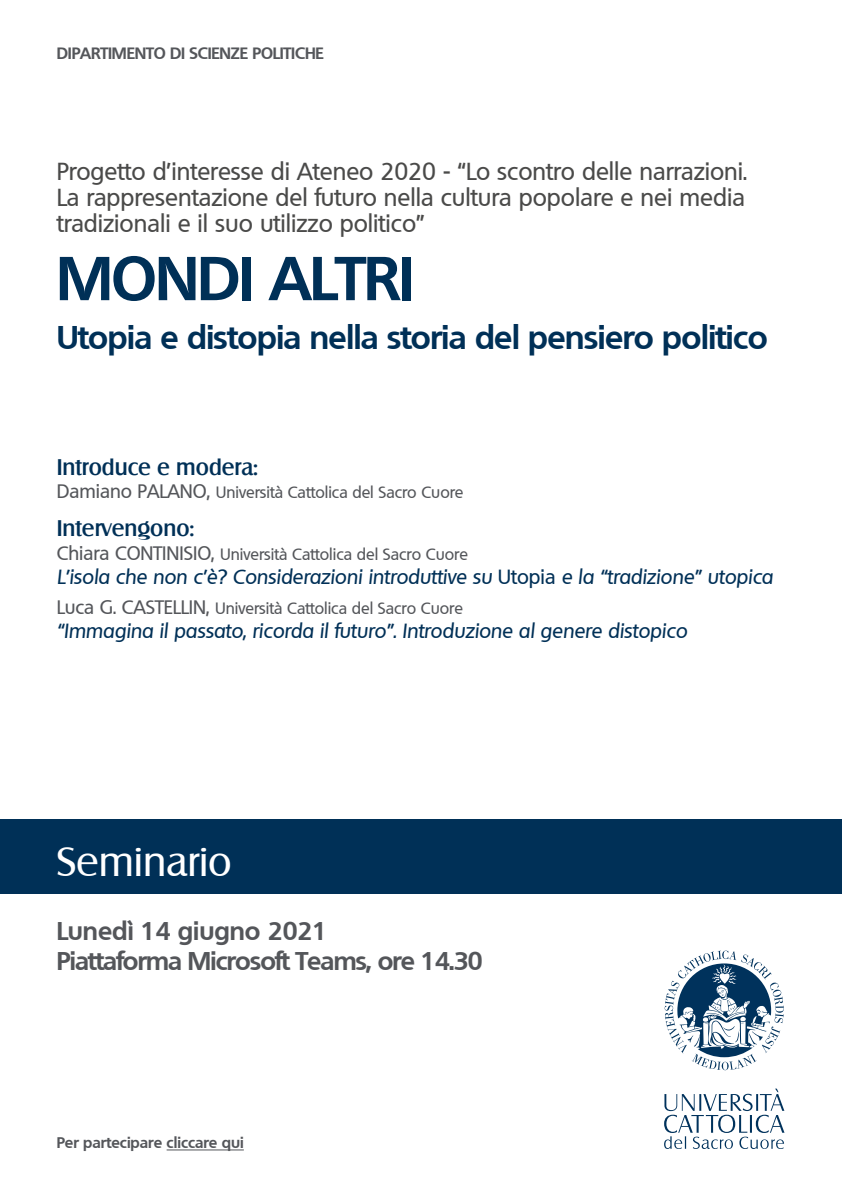
<style>
.page{position:relative;width:842px;height:1191px;background:#fff}
.page>*{position:absolute;margin:0;border:0;box-sizing:border-box;transform-origin:0 0}
.t1{font:700 60px "Quebec";letter-spacing:-.015em;color:#003057}
.t2{font:40px "Salzburg";color:#fff}
.t3{font:700 32px "Quebec";letter-spacing:-.015em;color:#003057}
.t4{font:700 25px/30px "Quebec";letter-spacing:-.03em;color:#54565a}
.t5{font:500 24px/26px "Quebec";color:#4a4a49;text-align:justify}
.t6{font:500 22px "Salzburg";color:#003057}
.t7{font:italic 500 20px "Quebec";color:#003057}
.t8{font:500 16px "Quebec";color:#54565a}
.t9{font:700 16px "Quebec";letter-spacing:-.01em;color:#54565a}
.t10{font:700 15px "Quebec";color:#54565a}
.s1{font-size:19px}
.s2{font-style:normal}
</style>
<div class="page">
<div style="left:0;top:819px;width:842px;height:75px;background:#003057"></div>
<hr style="left:167px;top:1149px;width:77px;height:1px;background:#54565a">
<svg style="left:664px;top:950px;width:120px;height:120px"></svg>
<svg style="left:664px;top:1088px;width:120px;height:61px"></svg>
<p class="t9" style="left:57px;top:43px;width:269px">DIPARTIMENTO DI SCIENZE POLITICHE</p>
<p class="t5" style="left:57px;top:158px;width:692px">Progetto d’interesse di Ateneo 2020 - “Lo scontro delle narrazioni.<br>La rappresentazione del futuro nella cultura popolare e nei media tradizionali e il suo utilizzo politico”</p>
<h1 class="t1" style="left:57px;top:239px;width:359px">MONDI ALTRI</h1>
<h3 class="t3" style="left:57px;top:316px;width:713px">Utopia e distopia nella storia del pensiero politico</h3>
<p class="t6" style="left:57px;top:454px;width:203px">Introduce e modera:</p>
<p class="t8" style="left:57px;top:482px;width:408px"><span class="s1">Damiano PALANO,</span> Università Cattolica del Sacro Cuore</p>
<p class="t6" style="left:57px;top:515px;width:139px">Intervengono:</p>
<p class="t8" style="left:57px;top:544px;width:413px"><span class="s1">Chiara CONTINISIO,</span> Università Cattolica del Sacro Cuore</p>
<p class="t7" style="left:57px;top:563px;width:718px">L’isola che non c’è? Considerazioni introduttive su <span class="s2">Utopia</span> e la “tradizione” utopica</p>
<p class="t8" style="left:57px;top:598px;width:408px"><span class="s1">Luca G. CASTELLIN,</span> Università Cattolica del Sacro Cuore</p>
<p class="t7" style="left:57px;top:618px;width:632px">“Immagina il passato, ricorda il futuro”. Introduzione al genere distopico</p>
<h2 class="t2" style="left:57px;top:837px;width:177px">Seminario</h2>
<p class="t4" style="left:57px;top:915px;width:427px">Lunedì 14 giugno 2021<br>Piattaforma Microsoft Teams, ore 14.30</p>
<p class="t10" style="left:57px;top:1133px;width:189px">Per partecipare cliccare qui</p>
</div>
